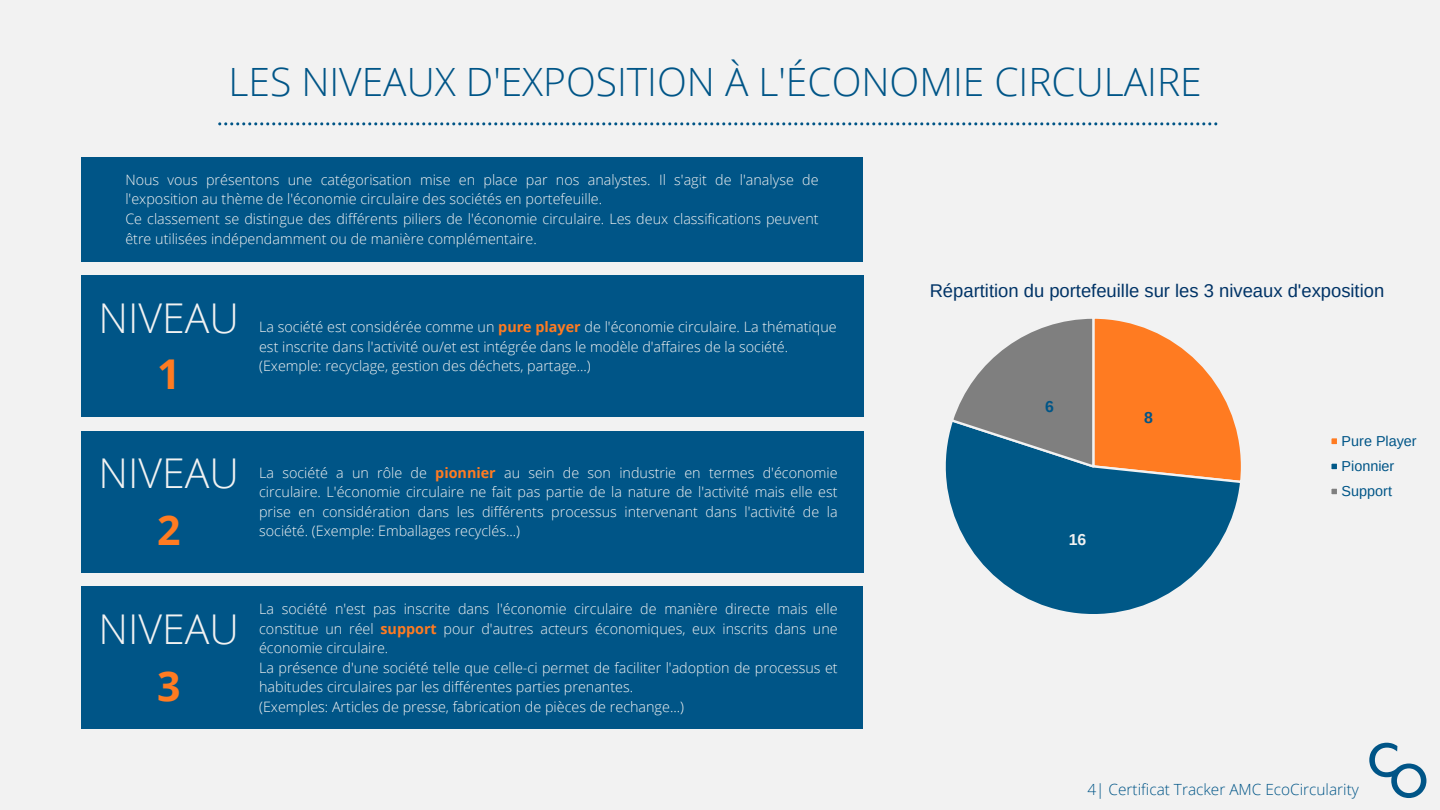
<style>
.page{position:relative;width:1440px;height:810px;background:#f2f2f2}
.page>*{position:absolute;margin:0;border:0;box-sizing:border-box;transform-origin:0 0}
.t1{font:300 41.1px/56.7px "Open Sans";color:#f2f2f2;text-align:center}
.t2{font:300 39px "Open Sans";color:#005587}
.t3{font:18.4px "Liberation Sans";color:#036}
.t4{font:700 15.8px "Liberation Sans";color:#005587}
.t5{font:700 15.8px "Liberation Sans";color:#f2f2f2}
.t6{font:300 15.4px "Open Sans";color:#005587}
.t7{font:14.4px/25.2px "Liberation Sans";color:#005587}
.t8{font:300 14.3px/19.5px "Open Sans";color:#f2f2f2}
.s1{font-weight:700;color:#ff7b21}
</style>
<div class="page">
<svg style="left:1369px;top:743px;width:57px;height:55px"></svg>
<div style="left:81px;top:275px;width:782px;height:142px;background:#005587"></div>
<div style="left:81px;top:431px;width:782px;height:142px;background:#005587"></div>
<div style="left:81px;top:587px;width:782px;height:142px;background:#005587"></div>
<div style="left:81px;top:157px;width:782px;height:105px;background:#005587"></div>
<svg style="left:218px;top:122px;width:999px;height:3px"></svg>
<svg style="left:945px;top:436px;width:295px;height:178px"></svg>
<svg style="left:949px;top:318px;width:292px;height:166px"></svg>
<div style="left:1330px;top:437px;width:8px;height:8px;background:#ff7b21"></div>
<div style="left:1329px;top:436px;width:10px;height:10px;border:2px solid #f2f2f2"></div>
<div style="left:1330px;top:463px;width:8px;height:7px;background:#005887"></div>
<div style="left:1329px;top:461px;width:10px;height:10px;border:2px solid #f2f2f2"></div>
<div style="left:1330px;top:488px;width:8px;height:7px;background:#7f7f7f"></div>
<div style="left:1329px;top:486px;width:10px;height:11px;border:2px solid #f2f2f2"></div>
<h1 class="t2" style="left:229px;top:55px;width:975px">LES NIVEAUX D'EXPOSITION À L'ÉCONOMIE CIRCULAIRE</h1>
<p class="t8" style="left:125px;top:170px;width:695px">Nous vous présentons une catégorisation mise en place par nos analystes. Il s'agit de l'analyse de l'exposition au thème de l'économie circulaire des sociétés en portefeuille.</p>
<p class="t8" style="left:125px;top:209px;width:695px">Ce classement se distingue des différents piliers de l'économie circulaire. Les deux classifications peuvent être utilisées indépendamment ou de manière complémentaire.</p>
<p class="t1" style="left:99px;top:288px;width:142px">NIVEAU<br><span class="s1">1</span></p>
<p class="t8" style="left:259px;top:317px;width:579px">La société est considérée comme un <span class="s1">pure player</span> de l'économie circulaire. La thématique est inscrite dans l'activité ou/et est intégrée dans le modèle d'affaires de la société.</p>
<p class="t8" style="left:259px;top:356px;width:333px">(Exemple: recyclage, gestion des déchets, partage...)</p>
<h1 class="t1" style="left:99px;top:444px;width:142px">NIVEAU<br><span class="s1">2</span></h1>
<p class="t1" style="left:99px;top:600px;width:142px">NIVEAU<br><span class="s1">3</span></p>
<h1 class="t8" style="left:259px;top:463px;width:580px;text-align:justify">La société a un rôle de <span class="s1">pionnier</span> au sein de son industrie en termes d'économie circulaire. L'économie circulaire ne fait pas partie de la nature de l'activité mais elle est prise en considération dans les différents processus intervenant dans l'activité de la société. (Exemple: Emballages recyclés...)</h1>
<p class="t8" style="left:259px;top:599px;width:580px;text-align:justify">La société n'est pas inscrite dans l'économie circulaire de manière directe mais elle constitue un réel <span class="s1">support</span> pour d'autres acteurs économiques, eux inscrits dans une économie circulaire.</p>
<p class="t8" style="left:259px;top:657px;width:580px">La présence d'une société telle que celle-ci permet de faciliter l'adoption de processus et habitudes circulaires par les différentes parties prenantes.</p>
<h1 class="t8" style="left:259px;top:696px;width:426px">(Exemples: Articles de presse, fabrication de pièces de rechange...)</h1>
<p class="t3" style="left:930px;top:280px;width:456px">Répartition du portefeuille sur les 3 niveaux d'exposition</p>
<p class="t4" style="left:1045px;top:398px;width:10px">6</p>
<p class="t5" style="left:1069px;top:531px;width:19px">16</p>
<p class="t4" style="left:1144px;top:408px;width:10px">8</p>
<p class="t7" style="left:1342px;top:428px;width:77px">Pure Player<br>Pionnier<br>Support</p>
<p class="t6" style="left:1088px;top:778px;width:273px">4| Certificat Tracker AMC EcoCircularity</p>
</div>
